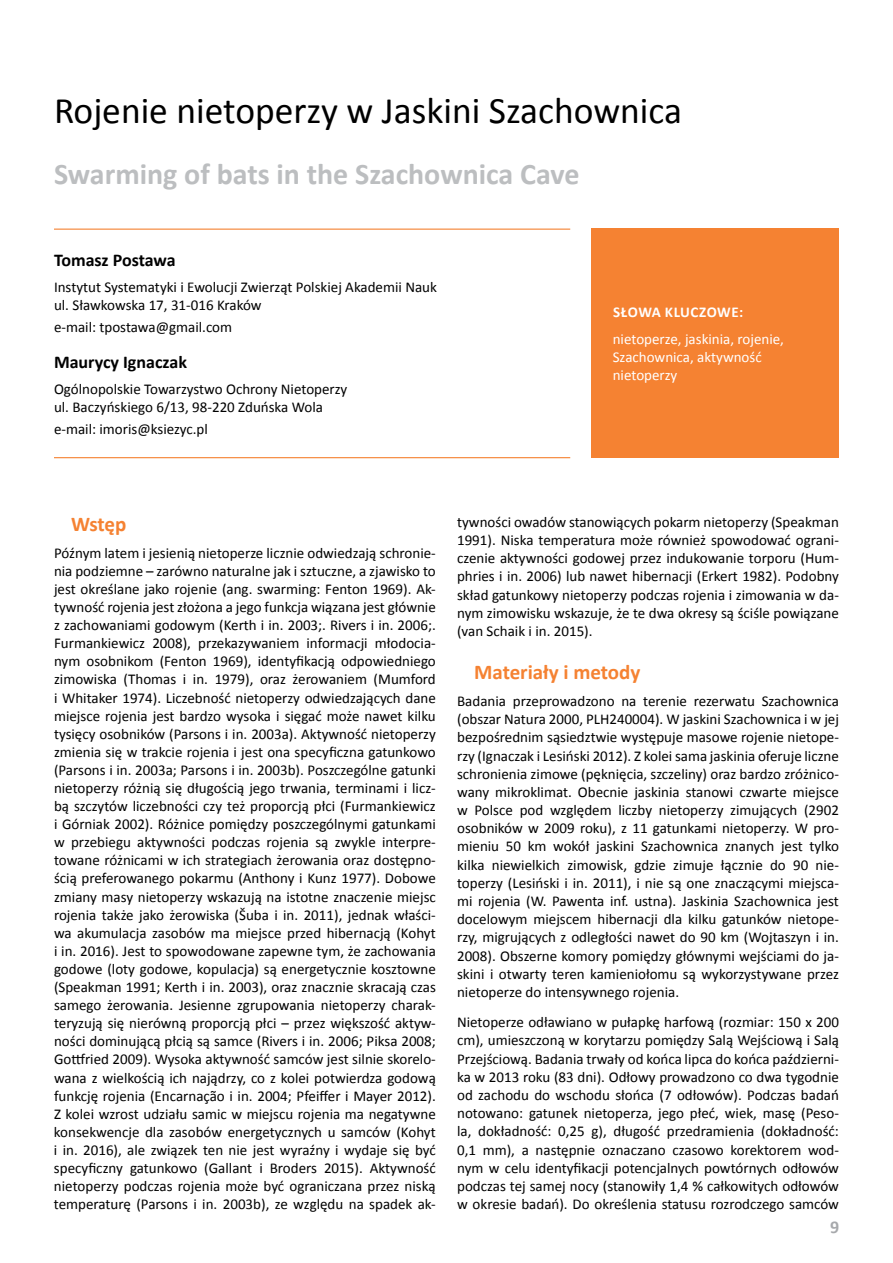
<style>
.page{position:relative;width:893px;height:1263px;background:#fff}
.page>*{position:absolute;margin:0;border:0;box-sizing:border-box;transform-origin:0 0}
.t1{font:37.5px "Calibri";color:#000}
.t2{font:700 30px "Calibri";color:#bcbec0}
.t3{font:700 21px "Calibri";color:#f58232}
.t4{font:700 18px "Calibri";color:#000}
.t5{font:700 18px "Calibri";color:#a7a9ac}
.t6{font:15px/18.1px "Calibri";color:#000;text-align:justify}
.t7{font:15px/18px "Calibri";color:#fff}
.t8{font:700 15px "Calibri";letter-spacing:.04em;color:#fff}
</style>
<div class="page">
<hr style="left:54px;top:229px;width:516px;height:1px;background:#f58232">
<hr style="left:54px;top:457px;width:516px;height:1px;background:#f58232">
<div style="left:591px;top:229px;width:248px;height:229px;background:#f58232"></div>
<h1 class="t1" style="left:54px;top:87px;width:630px">Rojenie nietoperzy w Jaskini Szachownica</h1>
<h2 class="t2" style="left:54px;top:155px;width:527px">Swarming of bats in the Szachownica Cave</h2>
<p class="t4" style="left:54px;top:248px;width:123px">Tomasz Postawa</p>
<p class="t6" style="left:54px;top:278px;width:384px">Instytut Systematyki i Ewolucji Zwierząt Polskiej Akademii Nauk ul. Sławkowska 17, 31-016 Kraków</p>
<p class="t6" style="left:54px;top:318px;width:180px">e-mail: tpostawa@gmail.com</p>
<p class="t4" style="left:54px;top:350px;width:135px">Maurycy Ignaczak</p>
<p class="t6" style="left:54px;top:380px;width:295px">Ogólnopolskie Towarzystwo Ochrony Nietoperzy ul. Baczyńskiego 6/13, 98-220 Zduńska Wola</p>
<p class="t6" style="left:54px;top:420px;width:155px">e-mail: imoris@ksiezyc.pl</p>
<p class="t8" style="left:613px;top:302px;width:27px">Słowa</p>
<p class="t8" style="left:665px;top:302px;width:54px">kluczowe</p>
<p class="t8" style="left:739px;top:302px;width:6px">:</p>
<p class="t7" style="left:613px;top:330px;width:173px">nietoperze, jaskinia, rojenie,<br>Szachownica, aktywność nietoperzy</p>
<h3 class="t3" style="left:71px;top:511px;width:57px">Wstęp</h3>
<p class="t6" style="left:54px;top:544px;width:383px">Późnym latem i jesienią nietoperze licznie odwiedzają schronie&shy;nia podziemne – zarówno naturalne jak i sztuczne, a zjawisko to jest określane jako rojenie (ang. swarming: Fenton 1969). Ak&shy;tywność rojenia jest złożona a jego funkcja wiązana jest głównie z zachowaniami godowym (Kerth i in. 2003;. Rivers i in. 2006;.<br>Furmankiewicz 2008), przekazywaniem informacji młodocia&shy;nym osobnikom (Fenton 1969), identyfikacją odpowiedniego zimowiska (Thomas i in. 1979), oraz żerowaniem (Mumford i Whitaker 1974). Liczebność nietoperzy odwiedzających dane miejsce rojenia jest bardzo wysoka i sięgać może nawet kilku tysięcy osobników (Parsons i in. 2003a). Aktywność nietoperzy zmienia się w trakcie rojenia i jest ona specyficzna gatunkowo (Parsons i in. 2003a; Parsons i in. 2003b). Poszczególne gatunki nietoperzy różnią się długością jego trwania, terminami i licz&shy;bą szczytów liczebności czy też proporcją płci (Furmankiewicz i Górniak 2002). Różnice pomiędzy poszczególnymi gatunkami w przebiegu aktywności podczas rojenia są zwykle interpre&shy;towane różnicami w ich strategiach żerowania oraz dostępno&shy;ścią preferowanego pokarmu (Anthony i Kunz 1977). Dobowe zmiany masy nietoperzy wskazują na istotne znaczenie miejsc rojenia także jako żerowiska (Šuba i in. 2011), jednak właści&shy;wa akumulacja zasobów ma miejsce przed hibernacją (Kohyt i in. 2016). Jest to spowodowane zapewne tym, że zachowania godowe (loty godowe, kopulacja) są energetycznie kosztowne (Speakman 1991; Kerth i in. 2003), oraz znacznie skracają czas samego żerowania. Jesienne zgrupowania nietoperzy charak&shy;teryzują się nierówną proporcją płci – przez większość aktyw&shy;ności dominującą płcią są samce (Rivers i in. 2006; Piksa 2008; Gottfried 2009). Wysoka aktywność samców jest silnie skorelo&shy;wana z wielkością ich najądrzy, co z kolei potwierdza godową funkcję rojenia (Encarnação i in. 2004; Pfeiffer i Mayer 2012).<br>Z kolei wzrost udziału samic w miejscu rojenia ma negatywne konsekwencje dla zasobów energetycznych u samców (Kohyt i in. 2016), ale związek ten nie jest wyraźny i wydaje się być specyficzny gatunkowo (Gallant i Broders 2015). Aktywność nietoperzy podczas rojenia może być ograniczana przez niską temperaturę (Parsons i in. 2003b), ze względu na spadek ak-</p>
<p class="t6" style="left:457px;top:513px;width:383px">tywności owadów stanowiących pokarm nietoperzy (Speakman 1991). Niska temperatura może również spowodować ograni&shy;czenie aktywności godowej przez indukowanie torporu (Hum&shy;phries i in. 2006) lub nawet hibernacji (Erkert 1982). Podobny skład gatunkowy nietoperzy podczas rojenia i zimowania w da&shy;nym zimowisku wskazuje, że te dwa okresy są ściśle powiązane (van Schaik i in. 2015).</p>
<h3 class="t3" style="left:474px;top:659px;width:168px">Materiały i metody</h3>
<p class="t6" style="left:457px;top:692px;width:383px">Badania przeprowadzono na terenie rezerwatu Szachownica (obszar Natura 2000, PLH240004). W jaskini Szachownica i w jej bezpośrednim sąsiedztwie występuje masowe rojenie nietope&shy;rzy (Ignaczak i Lesiński 2012). Z kolei sama jaskinia oferuje liczne schronienia zimowe (pęknięcia, szczeliny) oraz bardzo zróżnico&shy;wany mikroklimat. Obecnie jaskinia stanowi czwarte miejsce w Polsce pod względem liczby nietoperzy zimujących (2902 osobników w 2009 roku), z 11 gatunkami nietoperzy. W pro&shy;mieniu 50 km wokół jaskini Szachownica znanych jest tylko kilka niewielkich zimowisk, gdzie zimuje łącznie do 90 nie&shy;toperzy (Lesiński i in. 2011), i nie są one znaczącymi miejsca&shy;mi rojenia (W. Pawenta inf. ustna). Jaskinia Szachownica jest docelowym miejscem hibernacji dla kilku gatunków nietope&shy;rzy, migrujących z odległości nawet do 90 km (Wojtaszyn i in.<br>2008). Obszerne komory pomiędzy głównymi wejściami do ja&shy;skini i otwarty teren kamieniołomu są wykorzystywane przez nietoperze do intensywnego rojenia.</p>
<p class="t6" style="left:457px;top:1013px;width:383px">Nietoperze odławiano w pułapkę harfową (rozmiar: 150 x 200 cm), umieszczoną w korytarzu pomiędzy Salą Wejściową i Salą Przejściową. Badania trwały od końca lipca do końca październi&shy;ka w 2013 roku (83 dni). Odłowy prowadzono co dwa tygodnie od zachodu do wschodu słońca (7 odłowów). Podczas badań notowano: gatunek nietoperza, jego płeć, wiek, masę (Peso&shy;la, dokładność: 0,25 g), długość przedramienia (dokładność:<br>0,1 mm), a następnie oznaczano czasowo korektorem wod&shy;nym w celu identyfikacji potencjalnych powtórnych odłowów podczas tej samej nocy (stanowiły 1,4 % całkowitych odłowów w okresie badań). Do określenia statusu rozrodczego samców</p>
<p class="t5" style="left:830px;top:1216px;width:11px">9</p>
</div>
